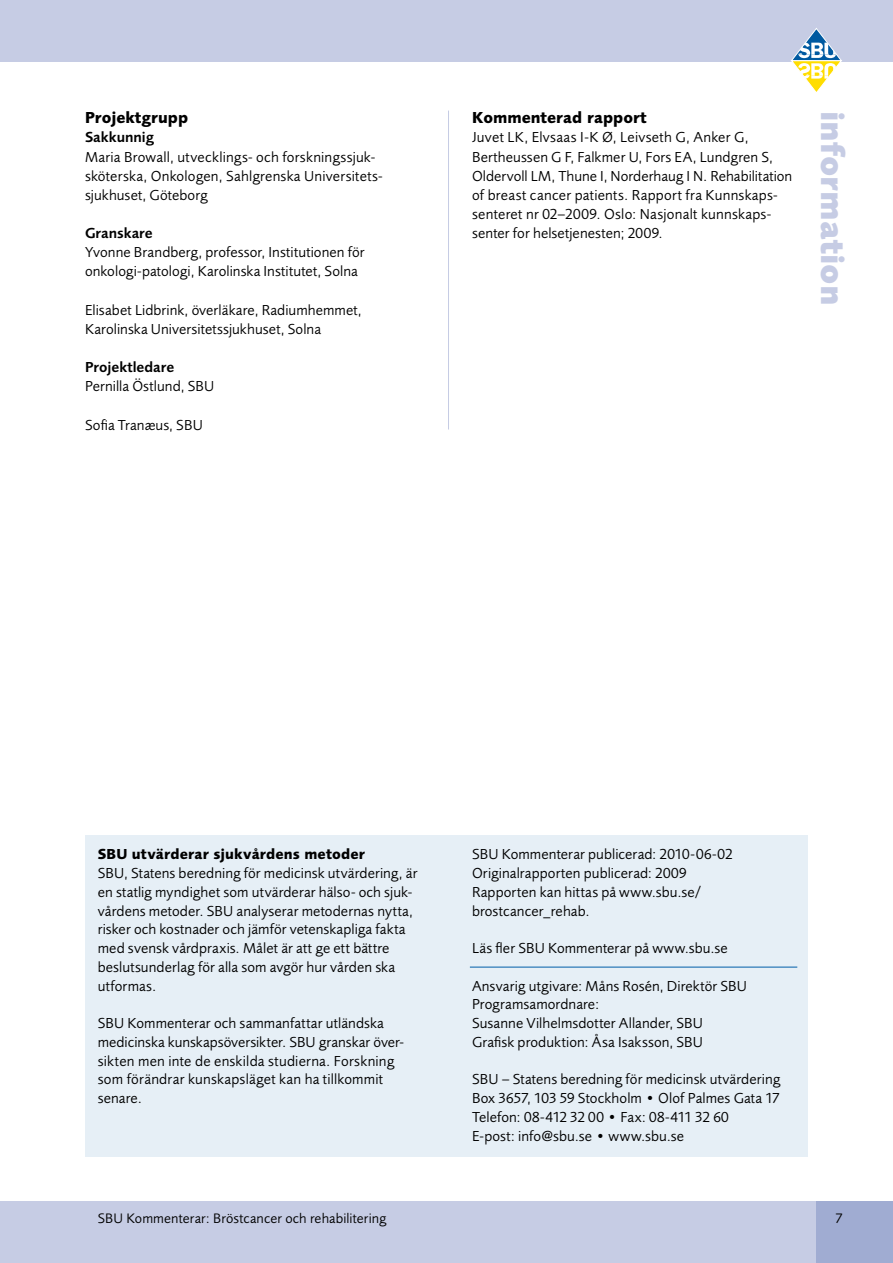
<style>
.page{position:relative;width:893px;height:1263px;background:#fff}
.page>*{position:absolute;margin:0;border:0;box-sizing:border-box;transform-origin:0 0}
.t1{font:800 33px "Foundry Sans";color:#c6cce4}
.t2{font:700 16.5px "Foundry Sans";color:#000}
.t3{font:15px/18.8px "Foundry Sans";letter-spacing:.005em;color:#000}
.t4{font:700 15px "Foundry Sans";letter-spacing:.01em;color:#000}
.t5{font:600 15px "Foundry Sans";color:#000}
.t6{font:14.25px "Foundry Sans";letter-spacing:.01em;color:#000}
</style>
<div class="page">
<div style="left:0;top:1202px;width:893px;height:61px;background:#c6cce4"></div>
<div style="left:816px;top:1202px;width:77px;height:61px;background:#a0acd2"></div>
<div style="left:1px;top:0;width:892px;height:62px;background:#c6cce4"></div>
<svg style="left:791px;top:28px;width:51px;height:64px"></svg>
<div style="left:85px;top:835px;width:723px;height:322px;background:#e6eff6"></div>
<hr style="left:470px;top:967px;width:327px;height:1px;background:#005ea8">
<hr style="left:448px;top:111px;width:1px;height:318px;background:#c6cce4">
<p class="t2" style="left:85px;top:108px;width:105px">Projektgrupp</p>
<p class="t5" style="left:85px;top:129px;width:70px">Sakkunnig</p>
<p class="t3" style="left:85px;top:147px;width:299px;line-height:19.2px">Maria Browall, utvecklings- och forskningssjuk&shy;sköterska, Onkologen, Sahlgrenska Universitets&shy;sjukhuset, Göteborg</p>
<p class="t5" style="left:85px;top:224px;width:69px">Granskare</p>
<p class="t3" style="left:85px;top:243px;width:281px;line-height:19.2px">Yvonne Brandberg, professor, Institutionen för onkologi-patologi, Karolinska Institutet, Solna</p>
<p class="t3" style="left:85px;top:300px;width:278px;line-height:19.2px">Elisabet Lidbrink, överläkare, Radiumhemmet,<br>Karolinska Universitetssjukhuset, Solna</p>
<p class="t5" style="left:85px;top:358px;width:91px">Projektledare</p>
<p class="t3" style="left:85px;top:377px;width:131px">Pernilla Östlund, SBU</p>
<p class="t3" style="left:85px;top:415px;width:119px">Sofia Tranæus, SBU</p>
<p class="t2" style="left:472px;top:108px;width:176px">Kommenterad rapport</p>
<p class="t3" style="left:472px;top:128px;width:322px;line-height:19.2px">Juvet LK, Elvsaas I-K Ø, Leivseth G, Anker G, Bertheussen G F, Falkmer U, Fors EA, Lundgren S, Oldervoll LM, Thune I, Norderhaug I N. Rehabilitation of breast cancer patients. Rapport fra Kunnskaps&shy;senteret nr 02–2009. Oslo: Nasjonalt kunnskaps&shy;senter for helsetjenesten; 2009.</p>
<h1 class="t1" style="left:851px;top:111px;width:196px;rotate:90deg">information</h1>
<p class="t4" style="left:98px;top:845px;width:269px">SBU utvärderar sjukvårdens metoder</p>
<p class="t3" style="left:98px;top:864px;width:321px">SBU, Statens beredning för medicinsk utvärdering, är en statlig myndighet som utvärderar hälso- och sjuk&shy;vårdens metoder. SBU analyserar metodernas nytta, risker och kostnader och jämför vetenskapliga fakta med svensk vårdpraxis. Målet är att ge ett bättre beslutsunderlag för alla som avgör hur vården ska utformas.</p>
<p class="t3" style="left:98px;top:1014px;width:308px">SBU Kommenterar och sammanfattar utländska medicinska kunskapsöversikter. SBU granskar över&shy;sikten men inte de enskilda studierna. Forskning som förändrar kunskapsläget kan ha tillkommit senare.</p>
<p class="t3" style="left:472px;top:845px;width:262px">SBU Kommenterar publicerad: 2010-06-02<br>Originalrapporten publicerad: 2009<br>Rapporten kan hittas på www.sbu.se/ brostcancer_rehab.</p>
<p class="t3" style="left:472px;top:939px;width:257px">Läs fler SBU Kommenterar på www.sbu.se</p>
<p class="t3" style="left:472px;top:976px;width:276px">Ansvarig utgivare: Måns Rosén, Direktör SBU Programsamordnare:<br>Susanne Vilhelmsdotter Allander, SBU Grafisk produktion: Åsa Isaksson, SBU</p>
<p class="t3" style="left:472px;top:1070px;width:310px">SBU – Statens beredning för medicinsk utvärdering Box 3657, 103 59 Stockholm • Olof Palmes Gata 17<br>Telefon: 08-412 32 00 • Fax: 08-411 32 60<br>E-post: info@sbu.se • www.sbu.se</p>
<p class="t6" style="left:98px;top:1210px;width:290px">SBU Kommenterar: Bröstcancer och rehabilitering</p>
<p class="t6" style="left:836px;top:1210px;width:9px">7</p>
</div>
